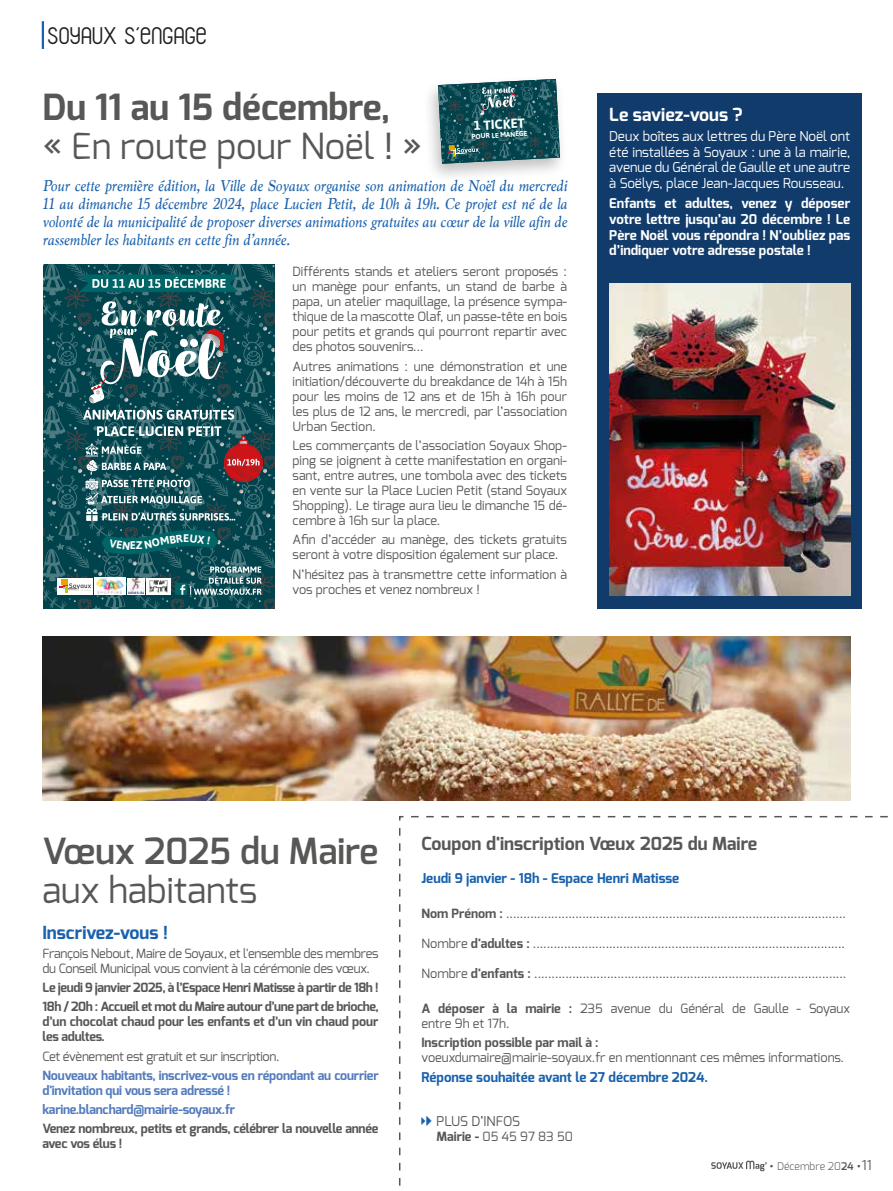
<style>
.page{position:relative;width:893px;height:1191px;background:#fff}
.page>*{position:absolute;margin:0;border:0;box-sizing:border-box;transform-origin:0 0}
.t1{font:36px "Exo";color:#575756}
.t2{font:700 36px "Exo";color:#575756}
.t3{font:600 36px "Exo";color:#575756}
.t4{font:24px "Franks";letter-spacing:.01em;color:#1f1e1c}
.t5{font:700 18px "Exo";color:#575756}
.t6{font:700 18px "Exo";color:#1961ac}
.t7{font:700 18px "Exo";color:#fff}
.t8{font:italic 16.5px/18px "Marion";color:#1961ac;text-align:justify}
.t9{font:13.5px/15.8px "Exo";color:#fff;text-align:justify}
.t10{font:700 13.5px/15.8px "Exo";color:#fff;text-align:justify}
.t11{font:700 13.5px "Exo";color:#1961ac}
.t12{font:13.5px "Exo";color:#575756}
.t13{font:13.2px "Asap";color:#fff}
.t14{font:12.75px/15px "Exo";color:#575756;text-align:justify}
.t15{font:700 12.75px/15px "Exo";letter-spacing:-.02em;color:#575756}
.t16{font:12.75px/15px "Exo";letter-spacing:-.02em;color:#575756}
.t17{font:700 12.75px/15px "Exo";letter-spacing:-.02em;color:#547bbd}
.t18{font:700 12.75px "Exo";color:#575756}
.t19{font:11.1px "Asap";color:#fff}
.t20{font:300 10.5px "Exo";color:#575756}
.t21{font:6.9px "Asap";color:#fff}
.s1{font-weight:700}
.s2{font-family:"Arrowstfb";font-size:10.5px;color:#1961ac}
.s3{font-family:"Arrowstfb";color:#1961ac}
.s4{font-size:18px}
.s5{font-weight:600}
.s6{font-weight:400;font-size:13.5px}
</style>
<div class="page">
<svg style="left:399px;top:815px;width:489px;height:371px"></svg>
<img style="left:43px;top:636px;width:807px;height:164px">
<div style="left:597px;top:94px;width:265px;height:514px;background:#113b6a"></div>
<img style="left:609px;top:283px;width:241px;height:312px">
<svg style="left:43px;top:264px;width:231px;height:344px;fill:#00434c"></svg>
<svg style="left:269px;top:399px;width:5px;height:10px"></svg>
<svg style="left:271px;top:348px;width:3px;height:4px"></svg>
<svg style="left:266px;top:371px;width:4px;height:4px"></svg>
<svg style="left:263px;top:326px;width:11px;height:11px"></svg>
<svg style="left:52px;top:358px;width:4px;height:4px"></svg>
<svg style="left:74px;top:264px;width:168px;height:155px"></svg>
<div style="left:422px;top:74px;width:146px;height:109px;background:#000;opacity:.25"></div>
<svg style="left:438px;top:79px;width:122px;height:85px"></svg>
<svg style="left:42px;top:21px;width:2px;height:28px"></svg>
<svg style="left:52px;top:426px;width:223px;height:176px"></svg>
<h2 class="t4" style="left:48px;top:23px;width:161px">SOYAUX S'ENGAGE</h2>
<h1 class="t2" style="left:43px;top:84px;width:349px">Du 11 au 15 décembre,</h1>
<h1 class="t1" style="left:43px;top:123px;width:381px">« En route pour Noël ! »</h1>
<p class="t13" style="left:473px;top:117px;width:53px;rotate:-3deg">1 TICKET</p>
<p class="t21" style="left:472px;top:132px;width:57px;rotate:-3deg">POUR LE MANÈGE</p>
<p class="t8" style="left:43px;top:176px;width:526px">Pour cette première édition, la Ville de Soyaux organise son animation de Noël du mercredi 11 au dimanche 15 décembre 2024, place Lucien Petit, de 10h à 19h. Ce projet est né de la volonté de la municipalité de proposer diverses animations gratuites au cœur de la ville afin de rassembler les habitants en cette fin d’année.</p>
<p class="t14" style="left:293px;top:264px;width:276px">Différents stands et ateliers seront proposés : un manège pour enfants, un stand de barbe à papa, un atelier maquillage, la présence sympa&shy;thique de la mascotte Olaf, un passe-tête en bois pour petits et grands qui pourront repartir avec des photos souvenirs…</p>
<p class="t14" style="left:293px;top:358px;width:276px">Autres animations : une démonstration et une initiation/découverte du breakdance de 14h à 15h pour les moins de 12 ans et de 15h à 16h pour les plus de 12 ans, le mercredi, par l’association Urban Section.</p>
<p class="t14" style="left:293px;top:438px;width:276px">Les commerçants de l’association Soyaux Shop&shy;ping se joignent à cette manifestation en organi&shy;sant, entre autres, une tombola avec des tickets en vente sur la Place Lucien Petit (stand Soyaux Shopping). Le tirage aura lieu le dimanche 15 dé&shy;cembre à 16h sur la place.</p>
<p class="t14" style="left:293px;top:532px;width:276px">Afin d’accéder au manège, des tickets gratuits seront à votre disposition également sur place.</p>
<p class="t14" style="left:293px;top:566px;width:276px">N’hésitez pas à transmettre cette information à vos proches et venez nombreux !</p>
<p class="t19" style="left:183px;top:530px;width:8px">E</p>
<p class="t19" style="left:130px;top:538px;width:14px">EZ</p>
<h3 class="t7" style="left:609px;top:103px;width:135px">Le saviez-vous ?</h3>
<p class="t9" style="left:609px;top:128px;width:242px">Deux boîtes aux lettres du Père Noël ont été installées à Soyaux : une à la mairie, avenue du Général de Gaulle et une autre à Soëlys, place Jean-Jacques Rousseau.</p>
<p class="t10" style="left:609px;top:195px;width:242px">Enfants et adultes, venez y déposer votre lettre jusqu’au 20 décembre ! Le Père Noël vous répondra ! N’oubliez pas d’indiquer votre adresse postale !</p>
<h1 class="t3" style="left:43px;top:827px;width:337px">Vœux 2025 du Maire</h1>
<h1 class="t1" style="left:43px;top:866px;width:216px">aux habitants</h1>
<h3 class="t6" style="left:43px;top:920px;width:127px">Inscrivez-vous !</h3>
<p class="t16" style="left:43px;top:945px;width:338px">François Nebout, Maire de Soyaux, et l'ensemble des membres du Conseil Municipal vous convient à la cérémonie des vœux.</p>
<p class="t15" style="left:43px;top:978px;width:338px;line-height:19.2px">Le jeudi 9 janvier 2025, à l’Espace Henri Matisse à partir de 18h !<br>18h / 20h : Accueil et mot du Maire autour d’une part de brioche,</p>
<p class="t15" style="left:43px;top:1014px;width:337px">d’un chocolat chaud pour les enfants et d’un vin chaud pour les adultes.</p>
<p class="t16" style="left:43px;top:1048px;width:239px">Cet évènement est gratuit et sur inscription.</p>
<p class="t17" style="left:43px;top:1067px;width:338px">Nouveaux habitants, inscrivez-vous en répondant au courrier d'invitation qui vous sera adressé !</p>
<p class="t17" style="left:43px;top:1102px;width:194px">karine.blanchard@mairie-soyaux.fr</p>
<p class="t15" style="left:43px;top:1121px;width:337px">Venez nombreux, petits et grands, célébrer la nouvelle année avec vos élus !</p>
<h3 class="t5" style="left:421px;top:831px;width:337px">Coupon d'inscription Vœux 2025 du Maire</h3>
<p class="t11" style="left:421px;top:869px;width:259px">Jeudi 9 janvier - 18h - Espace Henri Matisse</p>
<p class="t14" style="left:421px;top:906px;width:426px"><span class="s1">Nom Prénom :</span> ..................................................................................................</p>
<p class="t14" style="left:421px;top:936px;width:425px">Nombre <span class="s1">d'adultes :</span> ..........................................................................................</p>
<p class="t14" style="left:421px;top:966px;width:426px">Nombre <span class="s1">d'enfants :</span> ..........................................................................................</p>
<p class="t14" style="left:421px;top:1000px;width:430px"><span class="s1">A déposer à la mairie :</span> 235 avenue du Général de Gaulle - Soyaux entre 9h et 17h.</p>
<p class="t18" style="left:421px;top:1034px;width:179px">Inscription possible par mail à :</p>
<p class="t14" style="left:421px;top:1049px;width:424px">voeuxdumaire@mairie-soyaux.fr en mentionnant ces mêmes informations.</p>
<p class="t11" style="left:421px;top:1068px;width:288px">Réponse souhaitée avant le 27 décembre 2024.</p>
<p class="t12" style="left:421px;top:1112px;width:100px"><span class="s2">b</span><span class="s3">b</span> PLUS D’INFOS</p>
<p class="t14" style="left:436px;top:1128px;width:138px"><span class="s1">Mairie -</span> 05 45 97 83 50</p>
<p class="t20" style="left:769px;top:1159px;width:104px"><span class="s4">•</span> Décembre 20<span class="s5">24</span> <span class="s4">•</span><span class="s6">11</span></p>
</div>
